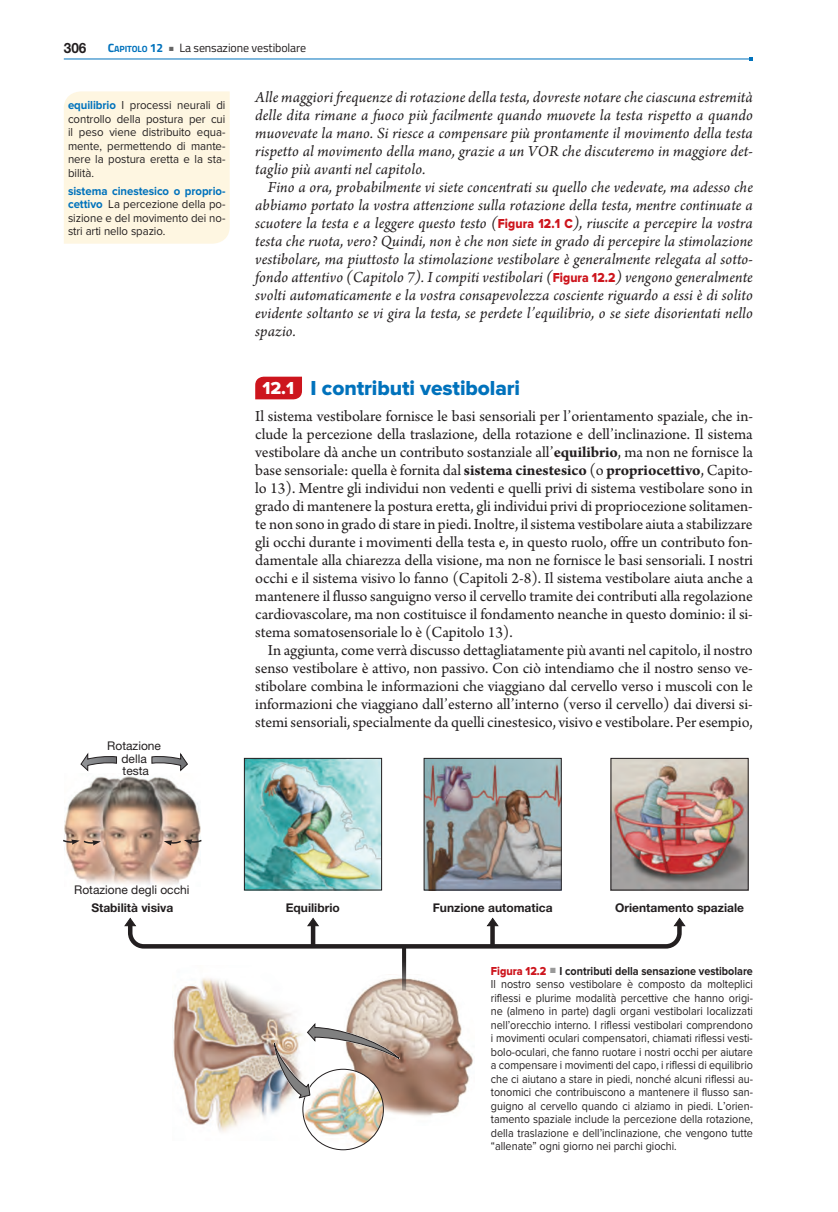
<style>
.page{position:relative;width:838px;height:1212px;background:#fff}
.page>*{position:absolute;margin:0;border:0;box-sizing:border-box;transform-origin:0 0}
.t1{font:21px "Proxima Nova Extrabld";letter-spacing:-.005em;color:#0072bc}
.t2{font:16.2px/18px "Arno Pro";letter-spacing:-.005em;color:#231f20;text-align:justify}
.t3{font:italic 16.2px/18px "Arno Pro";letter-spacing:.005em;color:#231f20;text-align:justify}
.t4{font:700 14.25px "Helvetica Neue LT Std";color:#231f20;scale:.95 1}
.t5{font:12px/13.5px "Proxima Nova";letter-spacing:-.005em;color:#231f20;text-align:justify;scale:.9 1}
.t6{font:12px/13.5px "Proxima Nova";letter-spacing:-.005em;color:#231f20;text-align:justify;scale:.95 1}
.t7{font:700 12px "Helvetica Neue LT Std";color:#231f20}
.t8{font:12px/12.1px "Helvetica Neue LT Std";color:#231f20;text-align:center}
.t9{font:12px "Titillium";letter-spacing:-.01em;color:#231f20}
.s1{font-weight:700;color:#0072bc}
.s2{font-weight:700;font-size:9px;color:#0072bc}
.s3{color:#666}
.s4{font-family:"Proxima Nova Extrabld";font-style:normal;font-size:13.5px;color:#cd151d}
.s5{font-size:18px;color:#fff}
.s6{font-weight:700}
.s7{font-family:"Proxima Nova Extrabld";color:#cd151d}
.s8{color:#999}
</style>
<div class="page">
<hr style="left:64px;top:59px;width:687px;height:1px;background:#0072bc">
<svg style="left:255px;top:377px;width:47px;height:22px"></svg>
<img style="left:350px;top:974px;width:123px;height:144px">
<svg style="left:402px;top:951px;width:4px;height:39px"></svg>
<img style="left:172px;top:978px;width:115px;height:154px">
<svg style="left:125px;top:918px;width:560px;height:33px"></svg>
<div style="left:490px;top:922px;width:5px;height:24px;background:#231f20"></div>
<img style="left:64px;top:776px;width:136px;height:109px">
<svg style="left:63px;top:839px;width:38px;height:6px"></svg>
<svg style="left:164px;top:839px;width:38px;height:6px"></svg>
<svg style="left:80px;top:753px;width:37px;height:18px"></svg>
<svg style="left:151px;top:753px;width:37px;height:18px"></svg>
<img style="left:303px;top:1100px;width:80px;height:50px">
<svg style="left:270px;top:1011px;width:140px;height:89px"></svg>
<img style="left:246px;top:760px;width:134px;height:128px">
<div style="left:244px;top:758px;width:138px;height:132px;border:1px solid #231f20"></div>
<img style="left:612px;top:760px;width:134px;height:128px">
<img style="left:426px;top:760px;width:133px;height:128px">
<div style="left:424px;top:758px;width:137px;height:132px;border:1px solid #231f20"></div>
<div style="left:64px;top:91px;width:166px;height:153px;background:#fef6e1"></div>
<p class="t4" style="left:64px;top:39px;width:25px">306</p>
<p class="t9" style="left:108px;top:39px;width:200px"><span class="s1">C</span><span class="s2">APITOLO</span> <span class="s1">12</span> <span class="s3">■</span> La sensazione vestibolare</p>
<p class="t3" style="left:255px;top:89px;width:499px">Alle maggiori frequenze di rotazione della testa, dovreste notare che ciascuna estremità delle dita rimane a fuoco più facilmente quando muovete la testa rispetto a quando muovevate la mano. Si riesce a compensare più prontamente il movimento della testa rispetto al movimento della mano, grazie a un VOR che discuteremo in maggiore det&shy;taglio più avanti nel capitolo.</p>
<p class="t3" style="left:255px;top:179px;width:499px;text-indent:13px">Fino a ora, probabilmente vi siete concentrati su quello che vedevate, ma adesso che abbiamo portato la vostra attenzione sulla rotazione della testa, mentre continuate a scuotere la testa e a leggere questo testo (<span class="s4">Figura 12.1 C</span>), riuscite a percepire la vostra testa che ruota, vero? Quindi, non è che non siete in grado di percepire la stimolazione vestibolare, ma piuttosto la stimolazione vestibolare è generalmente relegata al sotto&shy;fondo attentivo (Capitolo 7). I compiti vestibolari (<span class="s4">Figura 12.2</span>) vengono generalmente svolti automaticamente e la vostra consapevolezza cosciente riguardo a essi è di solito evidente soltanto se vi gira la testa, se perdete l’equilibrio, o se siete disorientati nello spazio.</p>
<p class="t1" style="left:262px;top:376px;width:259px"><span class="s5">12.1</span> I contributi vestibolari</p>
<p class="t2" style="left:255px;top:408px;width:499px">Il sistema vestibolare fornisce le basi sensoriali per l’orientamento spaziale, che in&shy;clude la percezione della traslazione, della rotazione e dell’inclinazione. Il sistema vestibolare dà anche un contributo sostanziale all’<span class="s6">equilibrio</span>, ma non ne fornisce la base sensoriale: quella è fornita dal <span class="s6">sistema cinestesico</span> (o <span class="s6">propriocettivo</span>, Capito&shy;lo 13). Mentre gli individui non vedenti e quelli privi di sistema vestibolare sono in grado di mantenere la postura eretta, gli individui privi di propriocezione solitamen&shy;te non sono in grado di stare in piedi. Inoltre, il sistema vestibolare aiuta a stabilizzare gli occhi durante i movimenti della testa e, in questo ruolo, offre un contributo fon&shy;damentale alla chiarezza della visione, ma non ne fornisce le basi sensoriali. I nostri occhi e il sistema visivo lo fanno (Capitoli 2-8). Il sistema vestibolare aiuta anche a mantenere il flusso sanguigno verso il cervello tramite dei contributi alla regolazione cardiovascolare, ma non costituisce il fondamento neanche in questo dominio: il si&shy;stema somatosensoriale lo è (Capitolo 13).</p>
<p class="t2" style="left:255px;top:642px;width:499px;text-indent:13px">In aggiunta, come verrà discusso dettagliatamente più avanti nel capitolo, il nostro senso vestibolare è attivo, non passivo. Con ciò intendiamo che il nostro senso ve&shy;stibolare combina le informazioni che viaggiano dal cervello verso i muscoli con le informazioni che viaggiano dall’esterno all’interno (verso il cervello) dai diversi si&shy;stemi sensoriali, specialmente da quelli cinestesico, visivo e vestibolare. Per esempio,</p>
<p class="t6" style="left:68px;top:99px;width:167px"><span class="s1">equilibrio</span> I processi neurali di controllo della postura per cui il peso viene distribuito equa&shy;mente, permettendo di mante&shy;nere la postura eretta e la sta&shy;bilità.</p>
<p class="t6" style="left:68px;top:184px;width:167px"><span class="s1">sistema cinestesico o proprio&shy;cettivo</span> La percezione della po&shy;sizione e del movimento dei no&shy;stri arti nello spazio.</p>
<p class="t8" style="left:107px;top:740px;width:55px">Rotazione della testa</p>
<p class="t8" style="left:74px;top:883px;width:117px">Rotazione degli occhi</p>
<p class="t7" style="left:91px;top:900px;width:83px">Stabilità visiva</p>
<p class="t7" style="left:286px;top:900px;width:55px">Equilibrio</p>
<p class="t7" style="left:433px;top:900px;width:121px">Funzione automatica</p>
<p class="t7" style="left:615px;top:900px;width:130px">Orientamento spaziale</p>
<p class="t5" style="left:491px;top:964px;width:293px"><span class="s7">Figura 12.2</span> <span class="s8">■</span> <span class="s6">I contributi della sensazione vestibolare </span>Il nostro senso vestibolare è composto da molteplici riflessi e plurime modalità percettive che hanno origi&shy;ne (almeno in parte) dagli organi vestibolari localizzati nell’orecchio interno. I riflessi vestibolari comprendono i movimenti oculari compensatori, chiamati riflessi vesti&shy;bolo-oculari, che fanno ruotare i nostri occhi per aiutare a compensare i movimenti del capo, i riflessi di equilibrio che ci aiutano a stare in piedi, nonché alcuni riflessi au&shy;tonomici che contribuiscono a mantenere il flusso san&shy;guigno al cervello quando ci alziamo in piedi. L’orien&shy;tamento spaziale include la percezione della rotazione, della traslazione e dell’inclinazione, che vengono tutte “allenate” ogni giorno nei parchi giochi.</p>
</div>
